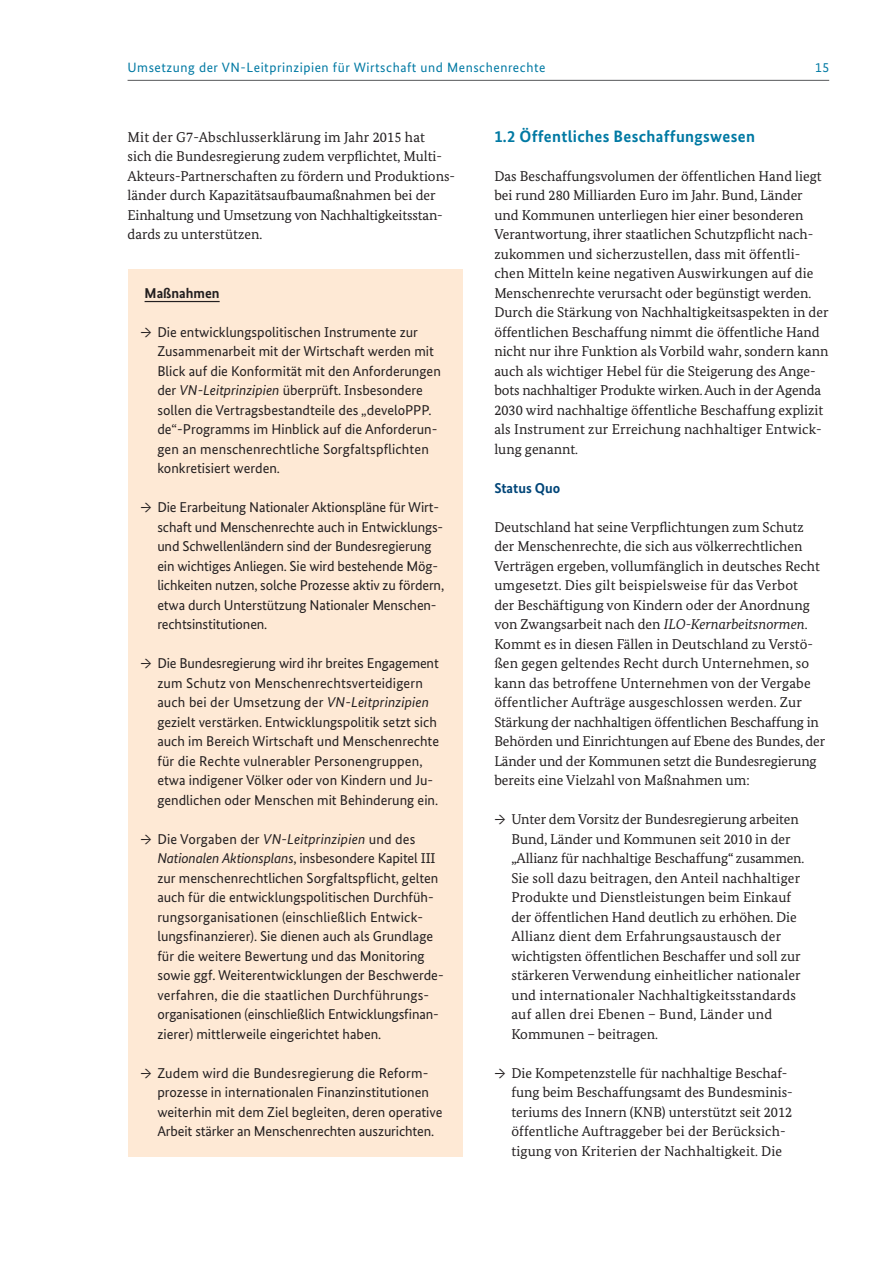
<style>
.page{position:relative;width:893px;height:1263px;background:#fff}
.page>*{position:absolute;margin:0;border:0;box-sizing:border-box;transform-origin:0 0}
.t1{font:700 16.5px "Bundes Sans";letter-spacing:.02em;color:#0079a3}
.t2{font:14.25px/19.5px "Bundes Serif";color:#231f20}
.t3{font:14.25px/19.5px "Bundes Sans";color:#231f20}
.t4{font:700 14.25px "Bundes Sans";color:#231f20}
.t5{font:700 14.25px "Bundes Sans";color:#004578}
.t6{font:13.5px "Bundes Sans";letter-spacing:.04em;color:#0079a3}
.s1{font-family:"Bundes Serif"}
.s2{font-style:italic}
</style>
<div class="page">
<hr style="left:128px;top:80px;width:701px;height:1px;background:#57585a">
<div style="left:128px;top:269px;width:334px;height:888px;background:#fee9d5"></div>
<hr style="left:145px;top:301px;width:75px;height:1px;background:#231f20">
<p class="t6" style="left:128px;top:59px;width:419px">Umsetzung der VN-Leitprinzipien für Wirtschaft und Menschenrechte</p>
<p class="t6" style="left:815px;top:59px;width:16px">15</p>
<p class="t2" style="left:128px;top:127px;width:329px">Mit der G7-Abschlusserklärung im Jahr 2015 hat<br>sich die Bundesregierung zudem verpflichtet, Multi-Akteurs-Partnerschaften zu fördern und Produktions&shy;länder durch Kapazitätsaufbaumaßnahmen bei der Einhaltung und Umsetzung von Nachhaltigkeitsstan&shy;dards zu unterstützen.</p>
<p class="t4" style="left:145px;top:284px;width:77px">Maßnahmen</p>
<p class="t3" style="left:157px;top:322px;width:285px;text-indent:-17px"><span class="s1">→</span> Die entwicklungspolitischen Instrumente zur Zusammenarbeit mit der Wirtschaft werden mit Blick auf die Konformität mit den Anforderungen der <span class="s2">VN-Leitprinzipien</span> überprüft. Insbesondere sollen die Vertragsbestandteile des „develoPPP. de“-Programms im Hinblick auf die Anforderun&shy;gen an menschenrechtliche Sorgfaltspflichten konkretisiert werden.</p>
<p class="t3" style="left:157px;top:497px;width:288px;text-indent:-17px"><span class="s1">→</span> Die Erarbeitung Nationaler Aktionspläne für Wirt&shy;schaft und Menschenrechte auch in Entwicklungs&shy;und Schwellenländern sind der Bundesregierung ein wichtiges Anliegen. Sie wird bestehende Mög&shy;lichkeiten nutzen, solche Prozesse aktiv zu fördern, etwa durch Unterstützung Nationaler Menschen&shy;rechtsinstitutionen.</p>
<p class="t3" style="left:157px;top:653px;width:283px;text-indent:-17px"><span class="s1">→</span> Die Bundesregierung wird ihr breites Engagement zum Schutz von Menschenrechtsverteidigern auch bei der Umsetzung der <span class="s2">VN-Leitprinzipien </span>gezielt verstärken. Entwicklungspolitik setzt sich auch im Bereich Wirtschaft und Menschenrechte für die Rechte vulnerabler Personengruppen, etwa indigener Völker oder von Kindern und Ju&shy;gendlichen oder Menschen mit Behinderung ein.</p>
<p class="t3" style="left:157px;top:829px;width:286px;text-indent:-17px"><span class="s1">→</span> Die Vorgaben der <span class="s2">VN-Leitprinzipien</span> und des <span class="s2">Nationalen Aktionsplans</span>, insbesondere Kapitel III zur menschenrechtlichen Sorgfaltspflicht, gelten auch für die entwicklungspolitischen Durchfüh&shy;rungsorganisationen (einschließlich Entwick&shy;lungsfinanzierer). Sie dienen auch als Grundlage für die weitere Bewertung und das Monitoring sowie ggf. Weiterentwicklungen der Beschwerde&shy;verfahren, die die staatlichen Durchführungs&shy;organisationen (einschließlich Entwicklungsfinan&shy;zierer) mittlerweile eingerichtet haben.</p>
<p class="t3" style="left:157px;top:1063px;width:287px;text-indent:-17px"><span class="s1">→</span> Zudem wird die Bundesregierung die Reform&shy;prozesse in internationalen Finanzinstitutionen weiterhin mit dem Ziel begleiten, deren operative Arbeit stärker an Menschenrechten auszurichten.</p>
<p class="t1" style="left:494px;top:126px;width:262px">1.2 Öffentliches Beschaffungswesen</p>
<p class="t2" style="left:494px;top:166px;width:336px">Das Beschaffungsvolumen der öffentlichen Hand liegt bei rund 280 Milliarden Euro im Jahr. Bund, Länder und Kommunen unterliegen hier einer besonderen Verantwortung, ihrer staatlichen Schutzpflicht nach&shy;zukommen und sicherzustellen, dass mit öffentli&shy;chen Mitteln keine negativen Auswirkungen auf die Menschenrechte verursacht oder begünstigt werden.<br>Durch die Stärkung von Nachhaltigkeitsaspekten in der öffentlichen Beschaffung nimmt die öffentliche Hand nicht nur ihre Funktion als Vorbild wahr, sondern kann auch als wichtiger Hebel für die Steigerung des Ange&shy;bots nachhaltiger Produkte wirken. Auch in der Agenda 2030 wird nachhaltige öffentliche Beschaffung explizit als Instrument zur Erreichung nachhaltiger Entwick&shy;lung genannt.</p>
<p class="t5" style="left:494px;top:479px;width:67px">Status Quo</p>
<p class="t2" style="left:494px;top:517px;width:332px">Deutschland hat seine Verpflichtungen zum Schutz der Menschenrechte, die sich aus völkerrechtlichen Verträgen ergeben, vollumfänglich in deutsches Recht umgesetzt. Dies gilt beispielsweise für das Verbot<br>der Beschäftigung von Kindern oder der Anordnung von Zwangsarbeit nach den <span class="s2">ILO-Kernarbeitsnormen</span>.<br>Kommt es in diesen Fällen in Deutschland zu Verstö&shy;ßen gegen geltendes Recht durch Unternehmen, so kann das betroffene Unternehmen von der Vergabe öffentlicher Aufträge ausgeschlossen werden. Zur Stärkung der nachhaltigen öffentlichen Beschaffung in Behörden und Einrichtungen auf Ebene des Bundes, der Länder und der Kommunen setzt die Bundesregierung bereits eine Vielzahl von Maßnahmen um:</p>
<p class="t2" style="left:511px;top:809px;width:294px;text-indent:-17px">→ Unter dem Vorsitz der Bundesregierung arbeiten Bund, Länder und Kommunen seit 2010 in der „Allianz für nachhaltige Beschaffung“ zusammen.<br>Sie soll dazu beitragen, den Anteil nachhaltiger Produkte und Dienstleistungen beim Einkauf der öffentlichen Hand deutlich zu erhöhen. Die Allianz dient dem Erfahrungsaustausch der wichtigsten öffentlichen Beschaffer und soll zur stärkeren Verwendung einheitlicher nationaler und internationaler Nachhaltigkeitsstandards auf allen drei Ebenen – Bund, Länder und Kommunen – beitragen.</p>
<p class="t2" style="left:511px;top:1063px;width:283px;text-indent:-17px">→ Die Kompetenzstelle für nachhaltige Beschaf&shy;fung beim Beschaffungsamt des Bundesminis&shy;teriums des Innern (KNB) unterstützt seit 2012 öffentliche Auftraggeber bei der Berücksich&shy;tigung von Kriterien der Nachhaltigkeit. Die</p>
</div>
